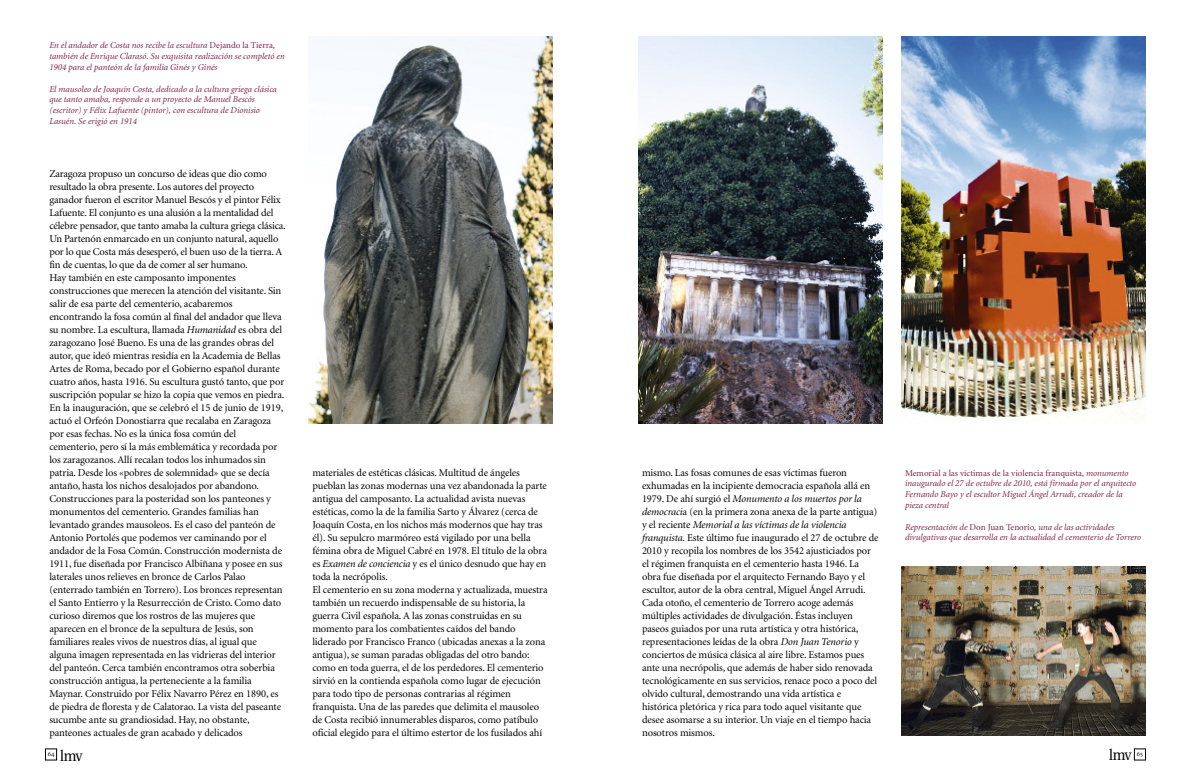
<style>
.page{position:relative;width:1191px;height:780px;background:#fff}
.page>*{position:absolute;margin:0;border:0;box-sizing:border-box;transform-origin:0 0}
.t1{font:15.3px "Utopia";letter-spacing:-.045em;color:#000;scale:.9 1}
.t2{font:10.5px/13px "Minion";letter-spacing:-.01em;color:#000}
.t3{font:italic 9px/10.8px "Minion";color:#7f2046}
.s1{font-style:normal}
.s2{font-style:italic}
</style>
<div class="page">
<div style="left:45px;top:748px;width:12px;height:12px;border:1px solid #000"></div>
<img style="left:308px;top:37px;width:245px;height:386px">
<img style="left:638px;top:37px;width:244px;height:386px">
<img style="left:901px;top:37px;width:244px;height:382px">
<img style="left:901px;top:567px;width:244px;height:168px">
<p class="t3" style="left:49px;top:41px;width:237px">En el andador de Costa nos recibe la escultura <span class="s1">Dejando la Tierra</span>, también de Enrique Clarasó. Su exquisita realización se completó en<br>1904 para el panteón de la familia Ginés y Ginés</p>
<p class="t3" style="left:49px;top:84px;width:229px">El mausoleo de Joaquín Costa, dedicado a la cultura griega clásica que tanto amaba, responde a un proyecto de Manuel Bescós (escritor) y Félix Lafuente (pintor), con escultura de Dionisio Lasuén. Se erigió en 1914</p>
<p class="t2" style="left:49px;top:168px;width:238px">Zaragoza propuso un concurso de ideas que dio como resultado la obra presente. Los autores del proyecto ganador fueron el escritor Manuel Bescós y el pintor Félix Lafuente. El conjunto es una alusión a la mentalidad del célebre pensador, que tanto amaba la cultura griega clásica.<br>Un Partenón enmarcado en un conjunto natural, aquello por lo que Costa más desesperó, el buen uso de la tierra. A fin de cuentas, lo que da de comer al ser humano.<br>Hay también en este camposanto imponentes construcciones que merecen la atención del visitante. Sin salir de esa parte del cementerio, acabaremos encontrando la fosa común al final del andador que lleva su nombre. La escultura, llamada <span class="s2">Humanidad</span> es obra del zaragozano José Bueno. Es una de las grandes obras del autor, que ideó mientras residía en la Academia de Bellas Artes de Roma, becado por el Gobierno español durante cuatro años, hasta 1916. Su escultura gustó tanto, que por suscripción popular se hizo la copia que vemos en piedra.<br>En la inauguración, que se celebró el 15 de junio de 1919, actuó el Orfeón Donostiarra que recalaba en Zaragoza por esas fechas. No es la única fosa común del cementerio, pero sí la más emblemática y recordada por los zaragozanos. Allí recalan todos los inhumados sin patria. Desde los «pobres de solemnidad» que se decía antaño, hasta los nichos desalojados por abandono.<br>Construcciones para la posteridad son los panteones y monumentos del cementerio. Grandes familias han levantado grandes mausoleos. Es el caso del panteón de Antonio Portolés que podemos ver caminando por el andador de la Fosa Común. Construcción modernista de 1911, fue diseñada por Francisco Albiñana y posee en sus laterales unos relieves en bronce de Carlos Palao (enterrado también en Torrero). Los bronces representan el Santo Entierro y la Resurrección de Cristo. Como dato curioso diremos que los rostros de las mujeres que aparecen en el bronce de la sepultura de Jesús, son familiares reales vivos de nuestros días, al igual que alguna imagen representada en las vidrieras del interior del panteón. Cerca también encontramos otra soberbia construcción antigua, la perteneciente a la familia Maynar. Construido por Félix Navarro Pérez en 1890, es de piedra de floresta y de Calatorao. La vista del paseante sucumbe ante su grandiosidad. Hay, no obstante, panteones actuales de gran acabado y delicados</p>
<p class="t2" style="left:312px;top:467px;width:237px">materiales de estéticas clásicas. Multitud de ángeles pueblan las zonas modernas una vez abandonada la parte antigua del camposanto. La actualidad avista nuevas estéticas, como la de la familia Sarto y Álvarez (cerca de Joaquín Costa, en los nichos más modernos que hay tras él). Su sepulcro marmóreo está vigilado por una bella fémina obra de Miguel Cabré en 1978. El título de la obra es <span class="s2">Examen de conciencia</span> y es el único desnudo que hay en toda la necrópolis.<br>El cementerio en su zona moderna y actualizada, muestra también un recuerdo indispensable de su historia, la guerra Civil española. A las zonas construidas en su momento para los combatientes caídos del bando liderado por Francisco Franco (ubicadas anexas a la zona antigua), se suman paradas obligadas del otro bando: como en toda guerra, el de los perdedores. El cementerio sirvió en la contienda española como lugar de ejecución para todo tipo de personas contrarias al régimen franquista. Una de las paredes que delimita el mausoleo de Costa recibió innumerables disparos, como patíbulo oficial elegido para el último estertor de los fusilados ahí</p>
<p class="t2" style="left:642px;top:467px;width:238px">mismo. Las fosas comunes de esas víctimas fueron exhumadas en la incipiente democracia española allá en 1979. De ahí surgió el <span class="s2">Monumento a los muertos por la democraci</span>a (en la primera zona anexa de la parte antigua) y el reciente <span class="s2">Memorial a las víctimas de la violencia franquista</span>. Este último fue inaugurado el 27 de octubre de 2010 y recopila los nombres de los 3542 ajusticiados por el régimen franquista en el cementerio hasta 1946. La obra fue diseñada por el arquitecto Fernando Bayo y el escultor, autor de la obra central, Miguel Ángel Arrudi.<br>Cada otoño, el cementerio de Torrero acoge además múltiples actividades de divulgación. Éstas incluyen paseos guiados por una ruta artística y otra histórica, representaciones leídas de la obra <span class="s2">Don Juan Tenorio</span> y conciertos de música clásica al aire libre. Estamos pues ante una necrópolis, que además de haber sido renovada tecnológicamente en sus servicios, renace poco a poco del olvido cultural, demostrando una vida artística e histórica pletórica y rica para todo aquel visitante que desee asomarse a su interior. Un viaje en el tiempo hacia nosotros mismos.</p>
<p class="t3" style="left:905px;top:468px;width:233px"><span class="s1">Memorial a las víctimas de la violencia franquista</span>, monumento inaugurado el 27 de octubre de 2010, está firmada por el arquitecto Fernando Bayo y el escultor Miguel Ángel Arrudi, creador de la pieza central</p>
<p class="t3" style="left:905px;top:522px;width:238px">Representación de <span class="s1">Don Juan Tenorio</span>, una de las actividades divulgativas que desarrolla en la actualidad el cementerio de Torrero</p>
<h1 class="t1" style="left:60px;top:750px;width:26px">lmv</h1>
<h1 class="t1" style="left:1109px;top:748px;width:26px">lmv</h1>
</div>
